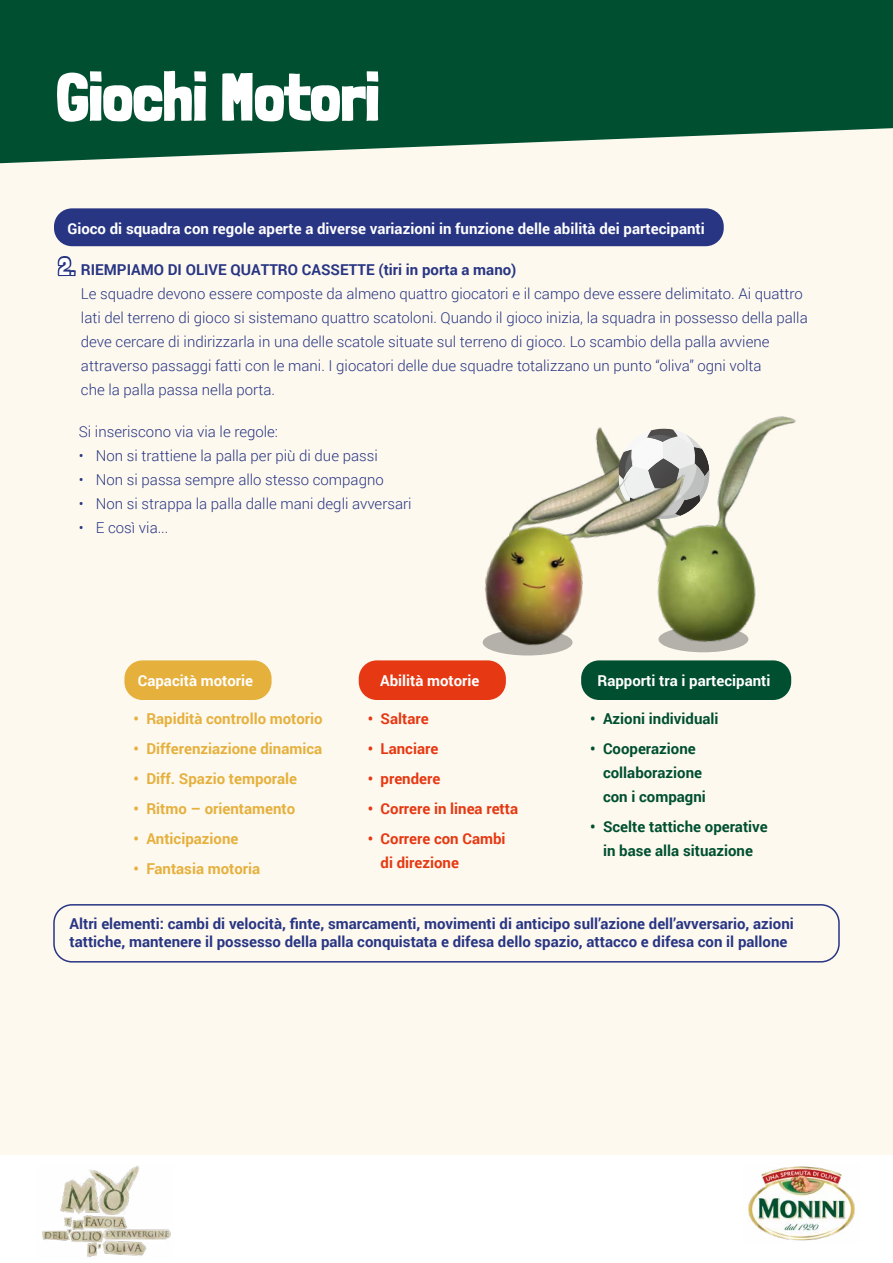
<style>
.page{position:relative;width:893px;height:1263px;background:#fff}
.page>*{position:absolute;margin:0;border:0;box-sizing:border-box;transform-origin:0 0}
.t1{font:900 67.5px "Londrina Solid";color:#fff}
.t2{font:300 15px/24px "Roboto";color:#283583}
.t3{font:700 15px/18px "Roboto";color:#283583}
.t4{font:700 15px "Roboto";color:#fff}
.t5{font:700 15px "Roboto";color:#e6b03d}
.t6{font:700 15px/24px "Roboto";color:#004f30}
.t7{font:700 15px/24px "Roboto";color:#e63812}
.s1{font-family:"Londrina Solid";font-weight:400;font-size:24px}
.s2{font-weight:700}
</style>
<div class="page">
<img style="left:42px;top:1165px;width:129px;height:93px">
<img style="left:748px;top:1166px;width:107px;height:75px">
<div style="left:0;top:0;width:893px;height:1154px;background:#fdf9ef"></div>
<svg style="left:0;top:0;width:893px;height:163px;background:#1a6144"></svg>
<div style="left:54px;top:208px;width:670px;height:38px;background:#283583;border-radius:18px"></div>
<div style="left:53px;top:904px;width:787px;height:58px;border:2px solid #283583;border-radius:18px"></div>
<div style="left:124px;top:660px;width:148px;height:40px;background:#e6b03d;border-radius:18px"></div>
<div style="left:359px;top:660px;width:147px;height:40px;background:#e63812;border-radius:18px"></div>
<div style="left:581px;top:660px;width:210px;height:40px;background:#004f30;border-radius:18px"></div>
<img style="left:699px;top:416px;width:97px;height:236px">
<svg style="left:699px;top:428px;width:11px;height:92px"></svg>
<img style="left:455px;top:427px;width:244px;height:265px">
<h1 class="t1" style="left:56px;top:57px;width:325px">Giochi Motori</h1>
<p class="t4" style="left:67px;top:218px;width:639px">Gioco di squadra con regole aperte a diverse variazioni in funzione delle abilità dei partecipanti</p>
<p class="t2" style="left:81px;top:257px;width:728px;text-indent:-23px"><span class="s1">2.</span> <span class="s2">RIEMPIAMO DI OLIVE QUATTRO CASSETTE (tiri in porta a mano)<br></span>Le squadre devono essere composte da almeno quattro giocatori e il campo deve essere delimitato. Ai quattro lati del terreno di gioco si sistemano quattro scatoloni. Quando il gioco inizia, la squadra in possesso della palla deve cercare di indirizzarla in una delle scatole situate sul terreno di gioco. Lo scambio della palla avviene attraverso passaggi fatti con le mani. I giocatori delle due squadre totalizzano un punto “oliva” ogni volta<br>che la palla passa nella porta.</p>
<p class="t2" style="left:79px;top:419px;width:201px">Si inseriscono via via le regole:</p>
<p class="t2" style="left:79px;top:443px;width:300px">• Non si trattiene la palla per più di due passi</p>
<p class="t2" style="left:79px;top:467px;width:306px">• Non si passa sempre allo stesso compagno</p>
<p class="t2" style="left:79px;top:491px;width:334px">• Non si strappa la palla dalle mani degli avversari</p>
<p class="t2" style="left:79px;top:515px;width:91px">• E così via...</p>
<p class="t4" style="left:138px;top:670px;width:117px">Capacità motorie</p>
<p class="t5" style="left:134px;top:708px;width:190px">• Rapidità controllo motorio</p>
<p class="t5" style="left:134px;top:738px;width:190px">• Differenziazione dinamica</p>
<p class="t5" style="left:134px;top:768px;width:165px">• Diff. Spazio temporale</p>
<p class="t5" style="left:134px;top:798px;width:163px">• Ritmo – orientamento</p>
<p class="t5" style="left:134px;top:828px;width:106px">• Anticipazione</p>
<p class="t5" style="left:134px;top:858px;width:128px">• Fantasia motoria</p>
<p class="t4" style="left:380px;top:670px;width:101px">Abilità motorie</p>
<p class="t7" style="left:368px;top:706px;width:62px">• Saltare</p>
<p class="t7" style="left:368px;top:736px;width:72px">• Lanciare</p>
<p class="t7" style="left:368px;top:766px;width:74px">• prendere</p>
<p class="t7" style="left:368px;top:796px;width:152px">• Correre in linea retta</p>
<p class="t7" style="left:381px;top:826px;width:126px;text-indent:-13px">• Correre con Cambi di direzione</p>
<p class="t4" style="left:597px;top:670px;width:174px">Rapporti tra i partecipanti</p>
<p class="t6" style="left:590px;top:706px;width:130px">• Azioni individuali</p>
<p class="t6" style="left:603px;top:736px;width:104px;text-indent:-13px">• Cooperazione collaborazione con i compagni</p>
<p class="t6" style="left:590px;top:814px;width:179px;text-align:center">• Scelte tattiche operative in base alla situazione</p>
<p class="t3" style="left:70px;top:914px;width:726px">Altri elementi: cambi di velocità, finte, smarcamenti, movimenti di anticipo sull’azione dell’avversario, azioni tattiche, mantenere il possesso della palla conquistata e difesa dello spazio, attacco e difesa con il pallone</p>
</div>
